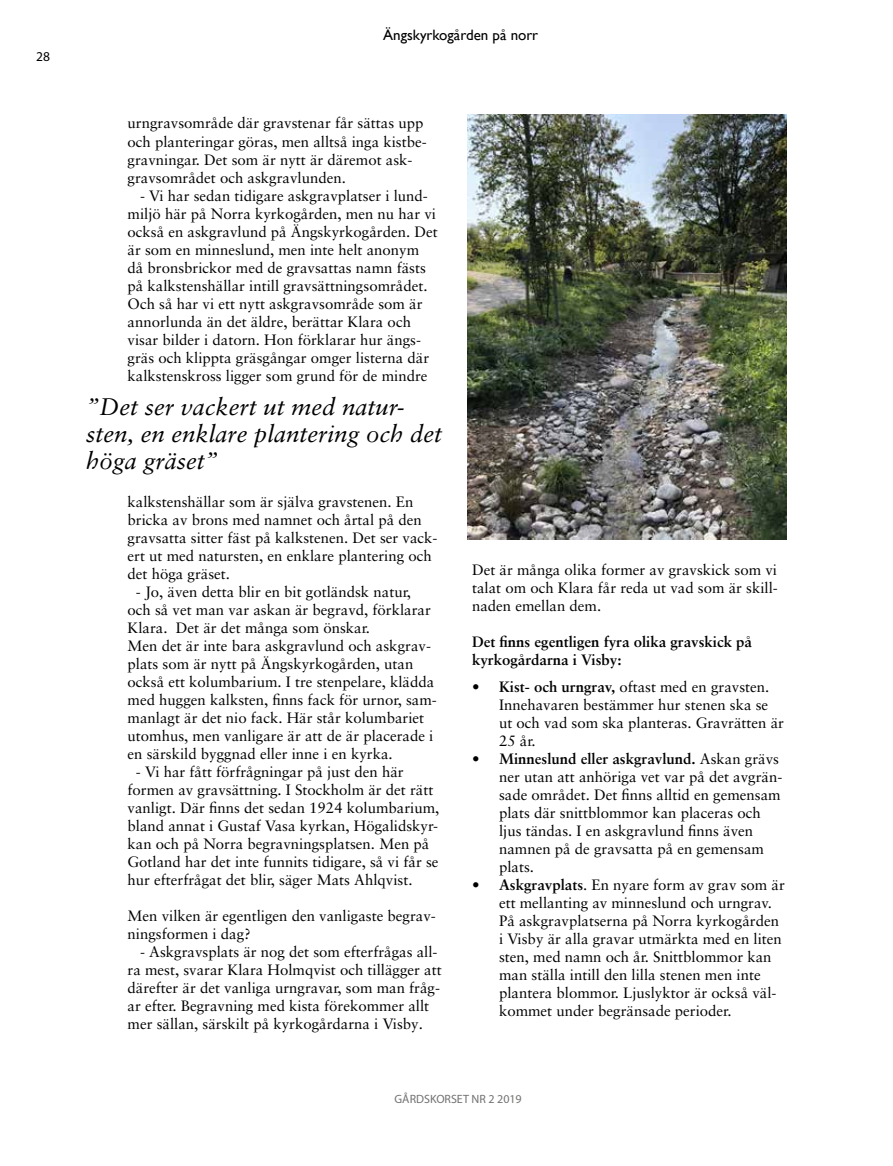
<style>
.page{position:relative;width:893px;height:1166px;background:#fff}
.page>*{position:absolute;margin:0;border:0;box-sizing:border-box;transform-origin:0 0}
.t1{font:italic 24px/27px "Sabon LT Pro";color:#000}
.t2{font:15px/18px "Sabon LT Pro";color:#000}
.t3{font:700 15px/18px "Sabon LT Pro";color:#000}
.t4{font:15px "Gill Sans";color:#000}
.t5{font:13.5px "Myriad Pro";color:#000}
.t6{font:12px "Myriad Pro";color:#727271}
.s1{font-weight:700}
</style>
<div class="page">
<img style="left:468px;top:114px;width:319px;height:425px">
<p class="t5" style="left:36px;top:48px;width:15px">28</p>
<p class="t4" style="left:383px;top:26px;width:156px">Ängskyrkogården på norr</p>
<p class="t2" style="left:128px;top:114px;width:301px">urngravsområde där gravstenar får sättas upp och planteringar göras, men alltså inga kistbe&shy;gravningar. Det som är nytt är däremot ask&shy;gravsområdet och askgravlunden.</p>
<p class="t2" style="left:128px;top:186px;width:312px;text-indent:13px">- Vi har sedan tidigare askgravplatser i lund&shy;miljö här på Norra kyrkogården, men nu har vi också en askgravlund på Ängskyrkogården. Det är som en minneslund, men inte helt anonym då bronsbrickor med de gravsattas namn fästs på kalkstenshällar intill gravsättningsområdet.<br>Och så har vi ett nytt askgravsområde som är annorlunda än det äldre, berättar Klara och visar bilder i datorn. Hon förklarar hur ängs&shy;gräs och klippta gräsgångar omger listerna där kalkstenskross ligger som grund för de mindre</p>
<h1 class="t1" style="left:86px;top:392px;width:358px">”Det ser vackert ut med natur&shy;sten, en enklare plantering och det höga gräset”</h1>
<p class="t2" style="left:128px;top:492px;width:312px">kalkstenshällar som är själva gravstenen. En bricka av brons med namnet och årtal på den gravsatta sitter fäst på kalkstenen. Det ser vack&shy;ert ut med natursten, en enklare plantering och det höga gräset.</p>
<p class="t2" style="left:128px;top:582px;width:311px;text-indent:8px">- Jo, även detta blir en bit gotländsk natur, och så vet man var askan är begravd, förklarar Klara. Det är det många som önskar.<br>Men det är inte bara askgravlund och askgrav&shy;plats som är nytt på Ängskyrkogården, utan också ett kolumbarium. I tre stenpelare, klädda med huggen kalksten, finns fack för urnor, sam&shy;manlagt är det nio fack. Här står kolumbariet utomhus, men vanligare är att de är placerade i en särskild byggnad eller inne i en kyrka.</p>
<p class="t2" style="left:128px;top:762px;width:313px;text-indent:8px">- Vi har fått förfrågningar på just den här formen av gravsättning. I Stockholm är det rätt vanligt. Där finns det sedan 1924 kolumbarium, bland annat i Gustaf Vasa kyrkan, Högalidskyr&shy;kan och på Norra begravningsplatsen. Men på Gotland har det inte funnits tidigare, så vi får se hur efterfrågat det blir, säger Mats Ahlqvist.</p>
<p class="t2" style="left:128px;top:906px;width:310px">Men vilken är egentligen den vanligaste begrav&shy;ningsformen i dag?</p>
<p class="t2" style="left:128px;top:942px;width:316px;text-indent:13px">- Askgravsplats är nog det som efterfrågas all&shy;ra mest, svarar Klara Holmqvist och tillägger att därefter är det vanliga urngravar, som man fråg&shy;ar efter. Begravning med kista förekommer allt mer sällan, särskilt på kyrkogårdarna i Visby.</p>
<p class="t2" style="left:472px;top:560px;width:307px;text-align:justify">Det är många olika former av gravskick som vi talat om och Klara får reda ut vad som är skill&shy;naden emellan dem.</p>
<p class="t3" style="left:472px;top:632px;width:282px">Det finns egentligen fyra olika gravskick på kyrkogårdarna i Visby:</p>
<p class="t2" style="left:499px;top:677px;width:287px;text-indent:-27px"><span class="s1">• Kist- och urngrav,</span> oftast med en gravsten.<br>Innehavaren bestämmer hur stenen ska se ut och vad som ska planteras. Gravrätten är 25 år.</p>
<p class="t2" style="left:499px;top:749px;width:285px;text-indent:-27px"><span class="s1">• Minneslund eller askgravlund.</span> Askan grävs ner utan att anhöriga vet var på det avgrän&shy;sade området. Det finns alltid en gemensam plats där snittblommor kan placeras och ljus tändas. I en askgravlund finns även namnen på de gravsatta på en gemensam plats.</p>
<p class="t2" style="left:499px;top:875px;width:287px;text-indent:-27px"><span class="s1">• Askgravplats</span>. En nyare form av grav som är ett mellanting av minneslund och urngrav.<br>På askgravplatserna på Norra kyrkogården i Visby är alla gravar utmärkta med en liten sten, med namn och år. Snittblommor kan man ställa intill den lilla stenen men inte plantera blommor. Ljuslyktor är också väl&shy;kommet under begränsade perioder.</p>
<p class="t6" style="left:395px;top:1091px;width:129px">GÅRDSKORSET NR 2 2019</p>
</div>
